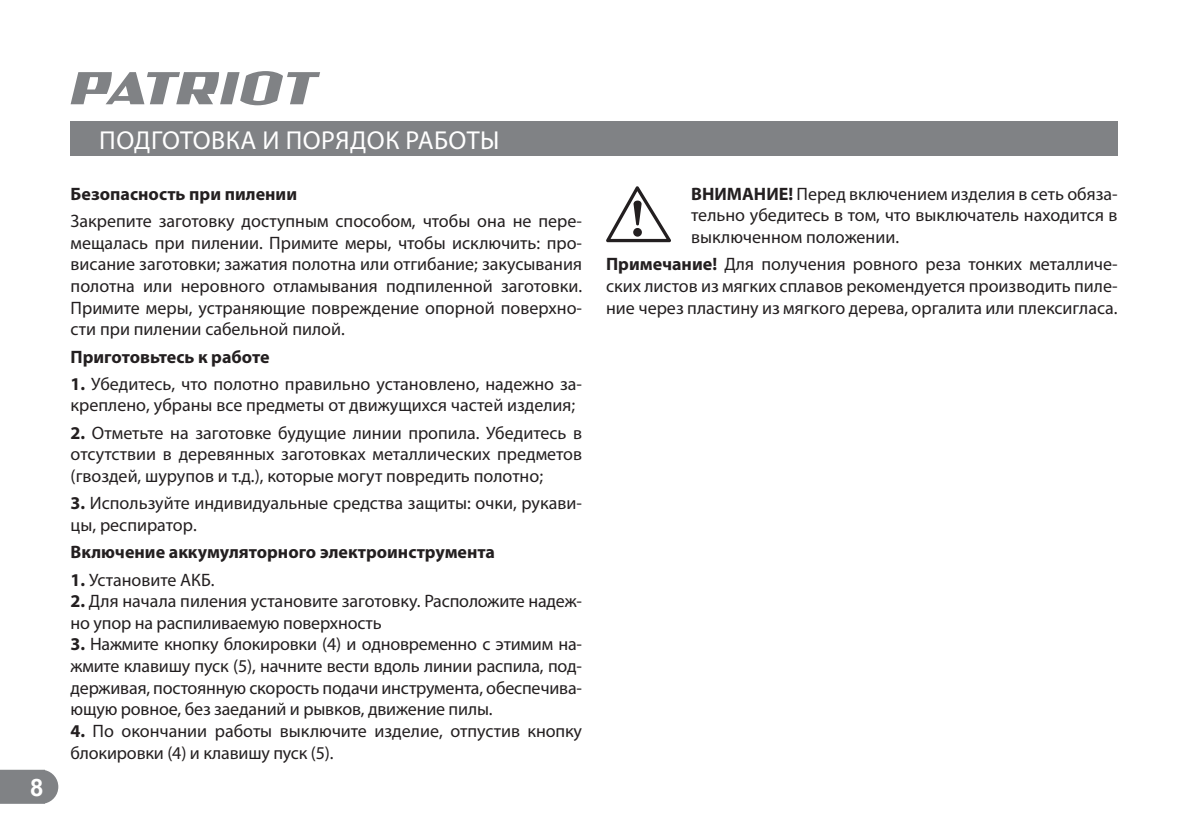
<style>
.page{position:relative;width:1189px;height:840px;background:#fff}
.page>*{position:absolute;margin:0;border:0;box-sizing:border-box;transform-origin:0 0}
.t1{font:26px "Myriad Pro";letter-spacing:.02em;color:#fff}
.t2{font:700 24px "Arial";color:#fff}
.t3{font:18px/21.6px "Myriad Pro";color:#231f20;text-align:justify}
.t4{font:700 18px "Myriad Pro";color:#231f20}
.s1{font-weight:700}
</style>
<div class="page">
<svg style="left:0;top:769px;width:58px;height:34px;background:#898b8e"></svg>
<svg style="left:71px;top:71px;width:249px;height:34px"></svg>
<div style="left:71px;top:122px;width:1046px;height:34px;background:#808285"></div>
<svg style="left:606px;top:186px;width:65px;height:56px"></svg>
<h2 class="t2" style="left:30px;top:769px;width:15px">8</h2>
<h1 class="t1" style="left:99px;top:124px;width:402px">ПОДГОТОВКА И ПОРЯДОК РАБОТЫ</h1>
<p class="t4" style="left:71px;top:183px;width:228px">Безопасность при пилении</p>
<p class="t3" style="left:71px;top:210px;width:513px">Закрепите заготовку доступным способом, чтобы она не пере&shy;мещалась при пилении. Примите меры, чтобы исключить: про&shy;висание заготовки; зажатия полотна или отгибание; закусывания полотна или неровного отламывания подпиленной заготовки.<br>Примите меры, устраняющие повреждение опорной поверхно&shy;сти при пилении сабельной пилой.</p>
<p class="t4" style="left:71px;top:346px;width:200px">Приготовьтесь к работе</p>
<p class="t3" style="left:71px;top:372px;width:513px"><span class="s1">1.</span> Убедитесь, что полотно правильно установлено, надежно за&shy;креплено, убраны все предметы от движущихся частей изделия;</p>
<p class="t3" style="left:71px;top:421px;width:513px"><span class="s1">2.</span> Отметьте на заготовке будущие линии пропила. Убедитесь в отсутствии в деревянных заготовках металлических предметов (гвоздей, шурупов и т.д.), которые могут повредить полотно;</p>
<p class="t3" style="left:71px;top:492px;width:513px"><span class="s1">3.</span> Используйте индивидуальные средства защиты: очки, рукави&shy;цы, респиратор.</p>
<p class="t4" style="left:71px;top:541px;width:426px">Включение аккумуляторного электроинструмента</p>
<p class="t3" style="left:71px;top:568px;width:145px"><span class="s1">1.</span> Установите АКБ.</p>
<p class="t3" style="left:71px;top:589px;width:513px"><span class="s1">2.</span> Для начала пиления установите заготовку. Расположите надеж&shy;но упор на распиливаемую поверхность</p>
<p class="t3" style="left:71px;top:633px;width:513px"><span class="s1">3.</span> Нажмите кнопку блокировки (4) и одновременно с этимим на&shy;жмите клавишу пуск (5), начните вести вдоль линии распила, под&shy;держивая, постоянную скорость подачи инструмента, обеспечива&shy;ющую ровное, без заеданий и рывков, движение пилы.</p>
<p class="t3" style="left:71px;top:719px;width:513px"><span class="s1">4.</span> По окончании работы выключите изделие, отпустив кнопку блокировки (4) и клавишу пуск (5).</p>
<p class="t3" style="left:691px;top:182px;width:428px"><span class="s1">ВНИМАНИЕ!</span> Перед включением изделия в сеть обяза&shy;тельно убедитесь в том, что выключатель находится в выключенном положении.</p>
<p class="t3" style="left:606px;top:253px;width:513px"><span class="s1">Примечание!</span> Для получения ровного реза тонких металличе&shy;ских листов из мягких сплавов рекомендуется производить пиле&shy;ние через пластину из мягкого дерева, оргалита или плексигласа.</p>
</div>
